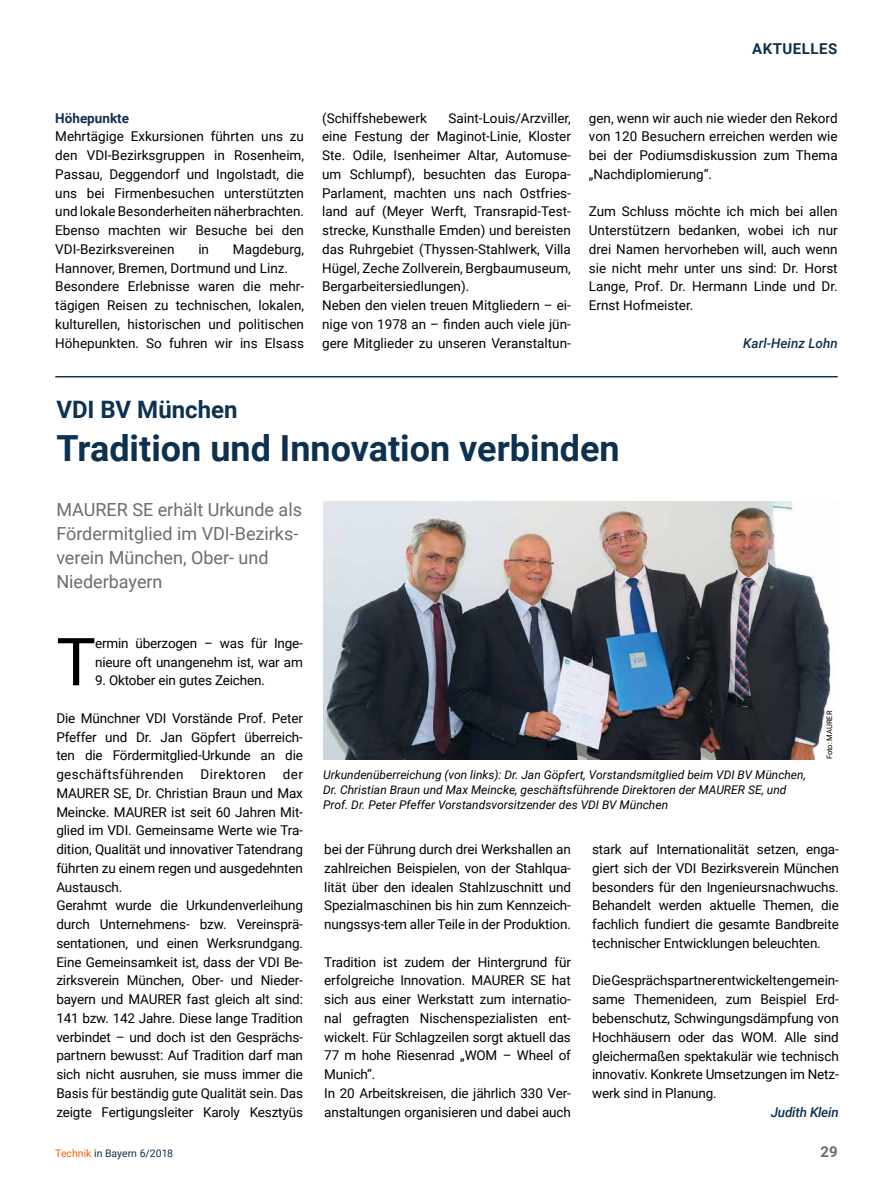
<style>
.page{position:relative;width:893px;height:1191px;background:#fff}
.page>*{position:absolute;margin:0;border:0;box-sizing:border-box;transform-origin:0 0}
.t1{font:66.3px "Roboto";color:#000}
.t2{font:700 36px "Roboto";color:#0e3150}
.t3{font:700 24px "Roboto";color:#0e3150}
.t4{font:18px/24px "Roboto";color:#6d6c6c}
.t5{font:700 15px "Roboto";letter-spacing:.035em;color:#0e3150}
.t6{font:700 15px "Roboto";color:#6d6c6c}
.t7{font:13.5px/18.8px "Roboto";letter-spacing:-.01em;color:#000;text-align:justify}
.t8{font:italic 500 13.5px "Roboto";color:#0e3150}
.t9{font:700 13.5px "Roboto";color:#0e3150}
.t10{font:13.5px "Roboto";letter-spacing:.03em;color:#000}
.t11{font:italic 12px/15px "Roboto";color:#000}
.t12{font:10.5px "Roboto";color:#0e3150}
.t13{font:7.5px "Roboto";color:#000}
.s1{color:#f3640f}
</style>
<div class="page">
<hr style="left:55px;top:376px;width:783px;height:1px;background:#0e3150">
<img style="left:323px;top:502px;width:511px;height:257px">
<p class="t5" style="left:752px;top:38px;width:87px">AKTUELLES</p>
<p class="t9" style="left:55px;top:108px;width:75px">Höhepunkte</p>
<p class="t7" style="left:55px;top:127px;width:250px">Mehrtägige Exkursionen führten uns zu den VDI-Bezirksgruppen in Rosenheim, Passau, Deggendorf und Ingolstadt, die uns bei Firmenbesuchen unterstützten und lokale Besonderheiten näherbrachten.<br>Ebenso machten wir Besuche bei den VDI-Bezirksvereinen</p>
<p class="t7" style="left:55px;top:239px;width:250px;text-align:left;text-indent:178px">Magdeburg, Hannover, Bremen, Dortmund und Linz.<br>Besondere Erlebnisse waren die mehr&shy;tägigen Reisen zu technischen, lokalen, kulturellen, historischen und politischen Höhepunkten. So fuhren wir ins Elsass</p>
<p class="t7" style="left:198px;top:239px;width:12px">in</p>
<p class="t7" style="left:322px;top:108px;width:106px">(Schiffshebewerk</p>
<p class="t7" style="left:322px;top:108px;width:250px;text-align:left;text-indent:126px">Saint-Louis/Arzviller, eine Festung der Maginot-Linie, Kloster Ste. Odile, Isenheimer Altar, Automuse&shy;um Schlumpf), besuchten das Europa-Parlament, machten uns nach Ostfries&shy;land auf (Meyer Werft, Transrapid-Test&shy;strecke, Kunsthalle Emden) und bereisten das Ruhrgebiet (Thyssen-Stahlwerk, Villa Hügel, Zeche Zollverein, Bergbaumuseum, Bergarbeitersiedlungen).<br>Neben den vielen treuen Mitgliedern – ei&shy;nige von 1978 an – finden auch viele jün&shy;gere Mitglieder zu unseren Veranstaltun-</p>
<p class="t7" style="left:589px;top:108px;width:250px">gen, wenn wir auch nie wieder den Rekord von 120 Besuchern erreichen werden wie bei der Podiumsdiskussion zum Thema „Nachdiplomierung“.</p>
<p class="t7" style="left:589px;top:202px;width:250px">Zum Schluss möchte ich mich bei allen Unterstützern bedanken, wobei ich nur drei Namen hervorheben will, auch wenn sie nicht mehr unter uns sind: Dr. Horst Lange, Prof. Dr. Hermann Linde und Dr.<br>Ernst Hofmeister.</p>
<p class="t8" style="left:743px;top:333px;width:96px">Karl-Heinz Lohn</p>
<h3 class="t3" style="left:56px;top:392px;width:183px">VDI BV München</h3>
<h2 class="t2" style="left:56px;top:423px;width:565px">Tradition und Innovation verbinden</h2>
<h3 class="t4" style="left:56px;top:497px;width:247px">MAURER SE erhält Urkunde als<br>Fördermitglied im VDI-Bezirks&shy;verein München, Ober- und<br>Niederbayern</h3>
<h1 class="t1" style="left:56px;top:615px;width:41px">T</h1>
<p class="t7" style="left:95px;top:633px;width:209px">ermin überzogen – was für Inge&shy;nieure oft unangenehm ist, war am</p>
<p class="t7" style="left:95px;top:670px;width:171px">9. Oktober ein gutes Zeichen.</p>
<p class="t7" style="left:56px;top:708px;width:248px">Die Münchner VDI Vorstände Prof. Peter Pfeffer und Dr. Jan Göpfert überreich&shy;ten die Fördermitglied-Urkunde an die geschäftsführenden</p>
<p class="t7" style="left:56px;top:764px;width:248px;text-align:left;text-indent:227px">der MAURER SE, Dr. Christian Braun und Max Meincke. MAURER ist seit 60 Jahren Mit&shy;glied im VDI. Gemeinsame Werte wie Tra&shy;dition, Qualität und innovativer Tatendrang führten zu einem regen und ausgedehnten Austausch.<br>Gerahmt wurde die Urkundenverleihung durch Unternehmens- bzw. Vereinsprä&shy;sentationen, und einen Werksrundgang.<br>Eine Gemeinsamkeit ist, dass der VDI Be&shy;zirksverein München, Ober- und Nieder&shy;bayern und MAURER fast gleich alt sind:<br>141 bzw. 142 Jahre. Diese lange Tradition verbindet – und doch ist den Gesprächs&shy;partnern bewusst: Auf Tradition darf man sich nicht ausruhen, sie muss immer die Basis für beständig gute Qualität sein. Das zeigte Fertigungsleiter Karoly Kesztyüs</p>
<p class="t10" style="left:201px;top:765px;width:67px">Direktoren</p>
<p class="t11" style="left:323px;top:767px;width:484px">Urkundenüberreichung (von links): Dr. Jan Göpfert, Vorstandsmitglied beim VDI BV München,<br>Dr. Christian Braun und Max Meincke, geschäftsführende Direktoren der MAURER SE, und<br>Prof. Dr. Peter Pfeffer Vorstandsvorsitzender des VDI BV München</p>
<p class="t13" style="left:824px;top:759px;width:50px;rotate:-90deg">Foto: MAURER</p>
<p class="t7" style="left:324px;top:839px;width:248px">bei der Führung durch drei Werkshallen an zahlreichen Beispielen, von der Stahlqua&shy;lität über den idealen Stahlzuschnitt und Spezialmaschinen bis hin zum Kennzeich&shy;nungssys-tem aller Teile in der Produktion.</p>
<p class="t7" style="left:324px;top:952px;width:248px;text-align:left">Tradition ist zudem der Hintergrund für erfolgreiche Innovation. MAURER SE hat sich aus einer Werkstatt zum internatio&shy;nal gefragten Nischenspezialisten ent&shy;wickelt. Für Schlagzeilen sorgt aktuell das 77 m hohe Riesenrad „WOM – Wheel of Munich“.<br>In 20 Arbeitskreisen, die jährlich 330 Ver&shy;anstaltungen organisieren und dabei auch</p>
<p class="t7" style="left:592px;top:839px;width:248px">stark auf Internationalität setzen, enga&shy;giert sich der VDI Bezirksverein München besonders für den Ingenieursnachwuchs.<br>Behandelt werden aktuelle Themen, die fachlich fundiert die gesamte Bandbreite technischer Entwicklungen beleuchten.</p>
<p class="t7" style="left:592px;top:970px;width:248px">Die Gesprächspartner entwickelten gemein&shy;same Themenideen, zum Beispiel Erd&shy;bebenschutz, Schwingungsdämpfung von Hochhäusern oder das WOM. Alle sind gleichermaßen spektakulär wie technisch innovativ. Konkrete Umsetzungen im Netz&shy;werk sind in Planung.</p>
<p class="t8" style="left:771px;top:1102px;width:69px">Judith Klein</p>
<p class="t12" style="left:55px;top:1145px;width:119px"><span class="s1">Technik</span> in Bayern 6/2018</p>
<p class="t6" style="left:820px;top:1141px;width:19px">29</p>
</div>
